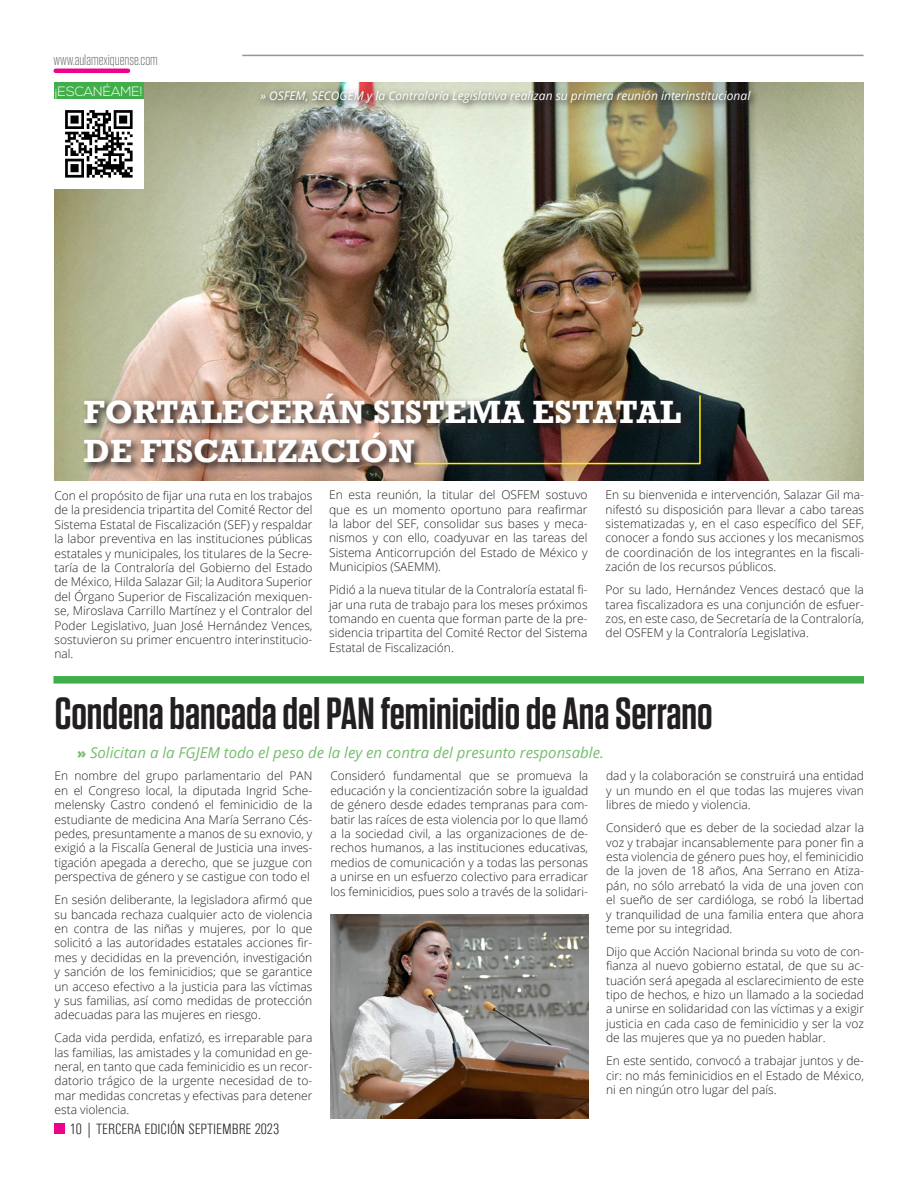
<style>
.page{position:relative;width:918px;height:1188px;background:#fff}
.page>*{position:absolute;margin:0;border:0;box-sizing:border-box;transform-origin:0 0}
.Subtitulo{font:600 45px "Tungsten";color:#231f20}
.Cabeza{font:700 33px/39.6px "Rockwell";color:#fff}
.Bajada{font:italic 15px "Open Sans";color:#76bd6f}
.t1{font:300 condensed 15px "Univers";color:#231f20}
.t2{font:300 15px "Tungsten";color:#636366}
.t3{font:300 13.5px "Nexa";color:#fff}
.Cuerpo{font:300 12px/14.4px "Open Sans";color:#231f20;text-align:justify}
.Bajada-2{font:italic 12px "Open Sans";color:#fff}
.s1{font-weight:800;font-style:normal;font-size:13.5px}
</style>
<div class="page">
<hr style="left:56px;top:69px;width:72px;height:4px;background:#ed028c">
<hr style="left:242px;top:55px;width:622px;height:1px;background:#939598">
<div style="left:54px;top:1123px;width:11px;height:11px;background:#ed028c"></div>
<img style="left:54px;top:83px;width:810px;height:397px">
<svg style="left:81px;top:390px;width:611px;height:84px;background:#937a6c"></svg>
<img style="left:413px;top:394px;width:288px;height:71px">
<img style="left:257px;top:87px;width:503px;height:25px">
<div style="left:53px;top:676px;width:811px;height:8px;background:#40ae49"></div>
<img style="left:54px;top:99px;width:89px;height:89px">
<div style="left:54px;top:83px;width:89px;height:16px;background:#40ae49"></div>
<img style="left:330px;top:914px;width:259px;height:205px">
<p class="t2" style="left:54px;top:53px;width:106px">www.aulamexiquense.com</p>
<p class="t3" style="left:55px;top:84px;width:89px">¡ESCANÉAME!</p>
<p class="Bajada-2" style="left:260px;top:87px;width:491px">» OSFEM, SECOGEM y la Contraloría Legislativa realizan su primera reunión interinstitucional</p>
<p class="Cabeza" style="left:84px;top:392px;width:599px">FORTALECERÁN SISTEMA ESTATAL<br>DE FISCALIZACIÓN</p>
<p class="Cuerpo" style="left:55px;top:488px;width:260px">Con el propósito de fijar una ruta en los trabajos de la presidencia tripartita del Comité Rector del Sistema Estatal de Fiscalización (SEF) y respaldar la labor preventiva en las instituciones públicas estatales y municipales, los titulares de la Secre&shy;taría de la Contraloría del Gobierno del Estado de México, Hilda Salazar Gil; la Auditora Superior del Órgano Superior de Fiscalización mexiquen&shy;se, Miroslava Carrillo Martínez y el Contralor del Poder Legislativo, Juan José Hernández Vences, sostuvieron su primer encuentro interinstitucio&shy;nal.</p>
<p class="Cuerpo" style="left:329px;top:487px;width:260px">En esta reunión, la titular del OSFEM sostuvo que es un momento oportuno para reafirmar la labor del SEF, consolidar sus bases y meca&shy;nismos y con ello, coadyuvar en las tareas del Sistema Anticorrupción del Estado de México y Municipios (SAEMM).</p>
<p class="Cuerpo" style="left:329px;top:582px;width:260px">Pidió a la nueva titular de la Contraloría estatal fi&shy;jar una ruta de trabajo para los meses próximos tomando en cuenta que forman parte de la pre&shy;sidencia tripartita del Comité Rector del Sistema Estatal de Fiscalización.</p>
<p class="Cuerpo" style="left:606px;top:487px;width:260px">En su bienvenida e intervención, Salazar Gil ma&shy;nifestó su disposición para llevar a cabo tareas sistematizadas y, en el caso específico del SEF, conocer a fondo sus acciones y los mecanismos de coordinación de los integrantes en la fiscali&shy;zación de los recursos públicos.</p>
<p class="Cuerpo" style="left:606px;top:582px;width:260px">Por su lado, Hernández Vences destacó que la tarea fiscalizadora es una conjunción de esfuer&shy;zos, en este caso, de Secretaría de la Contraloría, del OSFEM y la Contraloría Legislativa.</p>
<p class="Subtitulo" style="left:55px;top:690px;width:659px">Condena bancada del PAN feminicidio de Ana Serrano</p>
<p class="Bajada" style="left:77px;top:743px;width:528px"><span class="s1">»</span> Solicitan a la FGJEM todo el peso de la ley en contra del presunto responsable.</p>
<p class="Cuerpo" style="left:55px;top:769px;width:259px">En nombre del grupo parlamentario del PAN en el Congreso local, la diputada Ingrid Sche&shy;melensky Castro condenó el feminicidio de la estudiante de medicina Ana María Serrano Cés&shy;pedes, presuntamente a manos de su exnovio, y exigió a la Fiscalía General de Justicia una inves&shy;tigación apegada a derecho, que se juzgue con perspectiva de género y se castigue con todo el</p>
<p class="Cuerpo" style="left:55px;top:892px;width:259px">En sesión deliberante, la legisladora afirmó que su bancada rechaza cualquier acto de violencia en contra de las niñas y mujeres, por lo que solicitó a las autoridades estatales acciones fir&shy;mes y decididas en la prevención, investigación y sanción de los feminicidios; que se garantice un acceso efectivo a la justicia para las víctimas y sus familias, así como medidas de protección adecuadas para las mujeres en riesgo.</p>
<p class="Cuerpo" style="left:55px;top:1030px;width:259px">Cada vida perdida, enfatizó, es irreparable para las familias, las amistades y la comunidad en ge&shy;neral, en tanto que cada feminicidio es un recor&shy;datorio trágico de la urgente necesidad de to&shy;mar medidas concretas y efectivas para detener esta violencia.</p>
<p class="t1" style="left:70px;top:1120px;width:211px">10 | TERCERA EDICIÓN SEPTIEMBRE 2023</p>
<p class="Cuerpo" style="left:330px;top:769px;width:259px">Consideró fundamental que se promueva la educación y la concientización sobre la igualdad de género desde edades tempranas para com&shy;batir las raíces de esta violencia por lo que llamó a la sociedad civil, a las organizaciones de de&shy;rechos humanos, a las instituciones educativas, medios de comunicación y a todas las personas a unirse en un esfuerzo colectivo para erradicar los feminicidios, pues solo a través de la solidari-</p>
<p class="Cuerpo" style="left:606px;top:769px;width:259px">dad y la colaboración se construirá una entidad y un mundo en el que todas las mujeres vivan libres de miedo y violencia.</p>
<p class="Cuerpo" style="left:606px;top:820px;width:259px">Consideró que es deber de la sociedad alzar la voz y trabajar incansablemente para poner fin a esta violencia de género pues hoy, el feminicidio de la joven de 18 años, Ana Serrano en Atiza&shy;pán, no sólo arrebató la vida de una joven con el sueño de ser cardióloga, se robó la libertad y tranquilidad de una familia entera que ahora teme por su integridad.</p>
<p class="Cuerpo" style="left:606px;top:944px;width:259px">Dijo que Acción Nacional brinda su voto de con&shy;fianza al nuevo gobierno estatal, de que su ac&shy;tuación será apegada al esclarecimiento de este tipo de hechos, e hizo un llamado a la sociedad a unirse en solidaridad con las víctimas y a exigir justicia en cada caso de feminicidio y ser la voz de las mujeres que ya no pueden hablar.</p>
<p class="Cuerpo" style="left:606px;top:1053px;width:259px">En este sentido, convocó a trabajar juntos y de&shy;cir: no más feminicidios en el Estado de México, ni en ningún otro lugar del país.</p>
</div>
